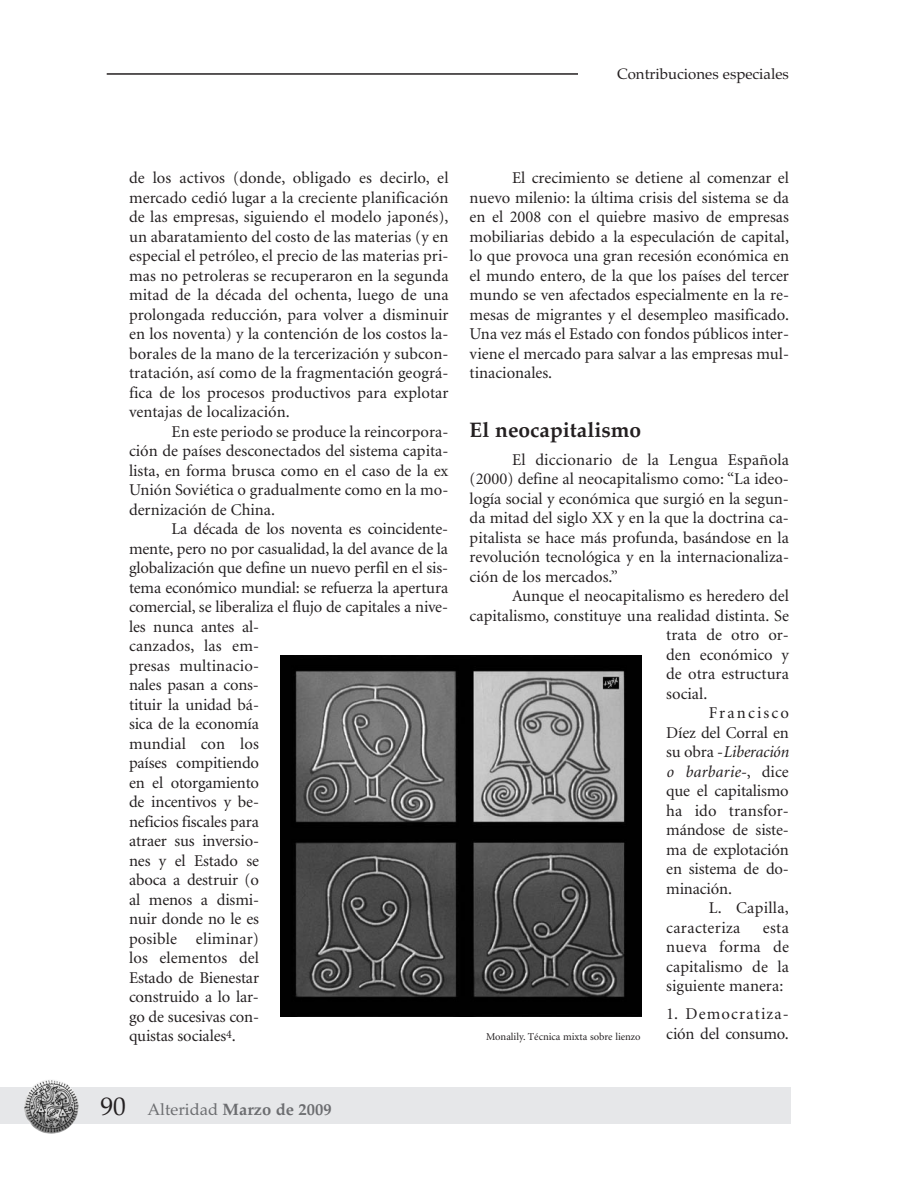
<style>
.page{position:relative;width:918px;height:1188px;background:#fff}
.page>*{position:absolute;margin:0;border:0;box-sizing:border-box;transform-origin:0 0}
.t1{font:700 21px "Palatino";color:#231f20}
.t2{font:16.5px/19.5px "Minion";letter-spacing:-.01em;color:#231f20;text-align:justify}
.t3{font:italic 16.5px "Minion";color:#231f20}
.t4{font:700 16.5px "Palatino";color:#6c6d70}
.t5{font:16.5px "Minion";letter-spacing:.02em;color:#231f20}
.t6{font:16.5px "Minion";letter-spacing:.01em;color:#231f20}
.t7{font:16.5px "Minion";letter-spacing:.13em;color:#231f20}
.t8{font:15px "Palatino";color:#231f20}
.t9{font:10.5px "Minion";color:#231f20}
.s1{font-weight:400;font-size:25.5px;color:#231f20}
.s2{font-weight:400}
.s3{font-style:normal}
</style>
<div class="page">
<div style="left:0;top:1087px;width:790px;height:37px;background:#e6e7e9"></div>
<hr style="left:107px;top:73px;width:575px;height:2px;background:#231f20">
<div style="left:578px;top:64px;width:212px;height:23px;background:#fff"></div>
<img style="left:24px;top:1080px;width:55px;height:54px">
<img style="left:280px;top:656px;width:361px;height:360px">
<p class="t8" style="left:617px;top:65px;width:173px">Contribuciones especiales</p>
<p class="t2" style="left:129px;top:170px;width:321px">de los activos (donde, obligado es decirlo, el mercado cedió lugar a la creciente planificación de las empresas, siguiendo el modelo japonés), un abaratamiento del costo de las materias (y en especial el petróleo, el precio de las materias pri&shy;mas no petroleras se recuperaron en la segunda mitad de la década del ochenta, luego de una prolongada reducción, para volver a disminuir en los noventa) y la contención de los costos la&shy;borales de la mano de la tercerización y subcon&shy;tratación, así como de la fragmentación geográ&shy;fica de los procesos productivos para explotar ventajas de localización.</p>
<p class="t2" style="left:129px;top:423px;width:321px;text-indent:43px">En este periodo se produce la reincorpora&shy;ción de países desconectados del sistema capita&shy;lista, en forma brusca como en el caso de la ex Unión Soviética o gradualmente como en la mo&shy;dernización de China.</p>
<p class="t2" style="left:129px;top:521px;width:321px;text-align:left;text-indent:43px">La década de los noventa es coincidente&shy;mente, pero no por casualidad, la del avance de la globalización que define un nuevo perfil en el sis&shy;tema económico mundial: se refuerza la apertura comercial, se liberaliza el flujo de capitales a nive&shy;les nunca antes al-<br>canzados, las em-<br>presas multinacio-<br>nales pasan a cons-<br>tituir la unidad bá-<br>sica de la economía<br>mundial con los<br>países compitiendo<br>en el otorgamiento<br>de incentivos y be-<br>neficios fiscales para<br>atraer sus inversio-<br>nes y el Estado se<br>aboca a destruir (o<br>al menos a dismi-<br>nuir donde no le es<br>posible eliminar)<br>los elementos del<br>Estado de Bienestar<br>construido a lo lar-<br>go de sucesivas con-<br>quistas sociales<sup>4</sup>.</p>
<p class="t4" style="left:101px;top:1100px;width:233px"><span class="s1">90</span> <span class="s2">Alteridad</span> Marzo de 2009</p>
<p class="t2" style="left:470px;top:170px;width:321px;text-indent:43px">El crecimiento se detiene al comenzar el nuevo milenio: la última crisis del sistema se da en el 2008 con el quiebre masivo de empresas mobiliarias debido a la especulación de capital, lo que provoca una gran recesión económica en el mundo entero, de la que los países del tercer mundo se ven afectados especialmente en la re&shy;mesas de migrantes y el desempleo masificado.<br>Una vez más el Estado con fondos públicos inter&shy;viene el mercado para salvar a las empresas mul&shy;tinacionales.</p>
<p class="t1" style="left:470px;top:417px;width:173px">El neocapitalismo</p>
<p class="t2" style="left:470px;top:451px;width:321px;text-indent:43px">El diccionario de la Lengua Española (2000) define al neocapitalismo como: “La ideo&shy;logía social y económica que surgió en la segun&shy;da mitad del siglo XX y en la que la doctrina ca&shy;pitalista se hace más profunda, basándose en la revolución tecnológica y en la internacionaliza&shy;ción de los mercados.”</p>
<p class="t2" style="left:512px;top:587px;width:278px">Aunque el neocapitalismo es heredero del</p>
<p class="t2" style="left:470px;top:607px;width:321px">capitalismo, constituye una realidad distinta. Se</p>
<p class="t2" style="left:666px;top:626px;width:124px">trata de otro or-</p>
<p class="t2" style="left:666px;top:646px;width:124px">den económico y</p>
<p class="t2" style="left:666px;top:665px;width:124px">de otra estructura</p>
<p class="t2" style="left:666px;top:685px;width:43px">social.</p>
<p class="t7" style="left:709px;top:706px;width:82px">Francisco</p>
<p class="t2" style="left:666px;top:724px;width:124px">Díez del Corral en</p>
<p class="t3" style="left:666px;top:745px;width:124px"><span class="s3">su obra -</span>Liberación</p>
<p class="t3" style="left:666px;top:765px;width:124px">o barbarie-<span class="s3">, dice</span></p>
<p class="t2" style="left:666px;top:782px;width:124px">que el capitalismo</p>
<p class="t6" style="left:666px;top:804px;width:124px">ha ido transfor-</p>
<p class="t2" style="left:666px;top:821px;width:124px">mándose de siste-</p>
<p class="t2" style="left:666px;top:841px;width:124px">ma de explotación</p>
<p class="t2" style="left:666px;top:860px;width:124px">en sistema de do-</p>
<p class="t2" style="left:666px;top:880px;width:67px">minación.</p>
<p class="t5" style="left:709px;top:901px;width:82px">L. Capilla,</p>
<p class="t5" style="left:666px;top:921px;width:76px">caracteriza</p>
<p class="t2" style="left:666px;top:919px;width:124px;text-indent:97px">esta nueva forma de capitalismo de la siguiente manera:</p>
<p class="t2" style="left:666px;top:1005px;width:124px">1. Democratiza&shy;ción del consumo.</p>
<p class="t9" style="left:486px;top:1033px;width:156px">Monalily. Técnica mixta sobre lienzo</p>
</div>
